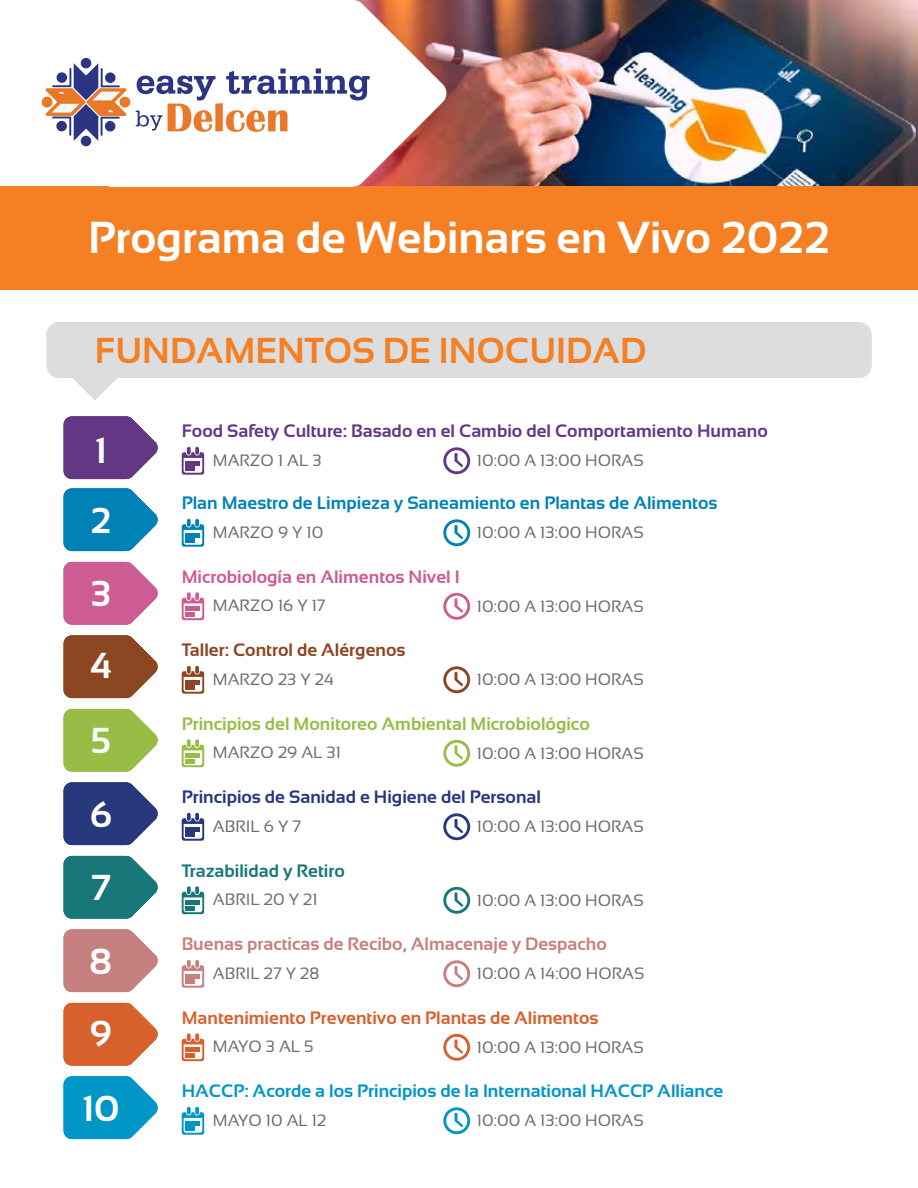
<style>
.page{position:relative;width:918px;height:1188px;background:#fff}
.page>*{position:absolute;margin:0;border:0;box-sizing:border-box;transform-origin:0 0}
.t1{font:700 57px "Sansation";color:#fff}
.t2{font:700 44.7px "Sansation";color:#fff}
.t3{font:700 36px "Sansation";color:#f57f23}
.t4{font:700 36px/73.1px "Sansation";color:#fff;text-align:center}
.t5{font:700 18px "Sansation";color:#643785}
.t6{font:700 18px "Sansation";color:#0096c7}
.t7{font:700 18px "Sansation";color:#0082b7}
.t8{font:700 18px "Sansation";color:#98bd47}
.t9{font:700 18px "Sansation";color:#c78080}
.t10{font:700 18px "Sansation";color:#d8602c}
.t11{font:700 18px "Sansation";color:#27387d}
.t12{font:700 18px "Sansation";color:#cc5c92}
.t13{font:700 18px "Sansation";color:#8c4621}
.t14{font:700 18px "Sansation";color:#187779}
.t15{font:16.5px "Sansation";color:#6d6e71}
</style>
<div class="page">
<svg style="left:443px;top:447px;width:27px;height:27px"></svg>
<svg style="left:182px;top:447px;width:22px;height:28px"></svg>
<svg style="left:443px;top:519px;width:27px;height:27px"></svg>
<svg style="left:182px;top:519px;width:22px;height:28px"></svg>
<div style="left:47px;top:322px;width:824px;height:56px;background:#dcddde;border-radius:13px"></div>
<svg style="left:73px;top:378px;width:44px;height:22px"></svg>
<svg style="left:64px;top:416px;width:94px;height:64px;background:#7b5597"></svg>
<svg style="left:64px;top:488px;width:94px;height:64px;background:#2694c1"></svg>
<svg style="left:64px;top:561px;width:94px;height:64px;background:#d374a2"></svg>
<svg style="left:64px;top:635px;width:94px;height:64px;background:#9d6242"></svg>
<svg style="left:64px;top:708px;width:94px;height:64px;background:#a7c662"></svg>
<svg style="left:64px;top:782px;width:94px;height:64px;background:#475690"></svg>
<svg style="left:64px;top:855px;width:94px;height:64px;background:#3b8b8d"></svg>
<svg style="left:64px;top:929px;width:94px;height:64px;background:#cf9393"></svg>
<svg style="left:64px;top:1002px;width:94px;height:64px;background:#dd784b"></svg>
<svg style="left:64px;top:1076px;width:94px;height:64px;background:#26a5cf"></svg>
<img style="left:448px;top:0;width:470px;height:186px">
<div style="left:0;top:186px;width:918px;height:104px;background:#f57f23"></div>
<svg style="left:41px;top:0;width:407px;height:187px"></svg>
<div style="left:42px;top:97px;width:10px;height:10px;background:#e97828;border-radius:50%"></div>
<svg style="left:443px;top:593px;width:27px;height:27px"></svg>
<svg style="left:182px;top:592px;width:22px;height:28px"></svg>
<svg style="left:443px;top:666px;width:27px;height:27px"></svg>
<svg style="left:182px;top:666px;width:22px;height:28px"></svg>
<svg style="left:443px;top:740px;width:27px;height:27px"></svg>
<svg style="left:182px;top:739px;width:22px;height:28px"></svg>
<svg style="left:443px;top:813px;width:27px;height:27px"></svg>
<svg style="left:182px;top:813px;width:22px;height:28px"></svg>
<svg style="left:443px;top:887px;width:27px;height:27px"></svg>
<svg style="left:182px;top:886px;width:22px;height:28px"></svg>
<svg style="left:443px;top:960px;width:27px;height:27px"></svg>
<svg style="left:182px;top:960px;width:22px;height:28px"></svg>
<svg style="left:443px;top:1034px;width:27px;height:27px"></svg>
<svg style="left:182px;top:1033px;width:22px;height:28px"></svg>
<svg style="left:443px;top:1107px;width:27px;height:27px"></svg>
<svg style="left:182px;top:1107px;width:22px;height:28px"></svg>
<h2 class="t2" style="left:88px;top:212px;width:743px">Programa de Webinars en Vivo 2022</h2>
<h3 class="t3" style="left:95px;top:331px;width:553px">FUNDAMENTOS DE INOCUIDAD</h3>
<h1 class="t1" style="left:91px;top:417px;width:21px">1</h1>
<h3 class="t4" style="left:82px;top:414px;width:39px">1<br>2<br>3<br>4<br>5<br>6<br>7<br>8<br>9<br>10</h3>
<p class="t5" style="left:182px;top:421px;width:588px">Food Safety Culture: Basado en el Cambio del Comportamiento Humano</p>
<p class="t15" style="left:213px;top:451px;width:110px">MARZO 1 AL 3</p>
<p class="t15" style="left:477px;top:451px;width:168px">10:00 A 13:00 HORAS</p>
<p class="t7" style="left:182px;top:493px;width:537px">Plan Maestro de Limpieza y Saneamiento en Plantas de Alimentos</p>
<p class="t15" style="left:213px;top:523px;width:112px">MARZO 9 Y 10</p>
<p class="t15" style="left:477px;top:523px;width:168px">10:00 A 13:00 HORAS</p>
<p class="t12" style="left:182px;top:566px;width:280px">Microbiología en Alimentos Nivel I</p>
<p class="t15" style="left:213px;top:597px;width:114px">MARZO 16 Y 17</p>
<p class="t15" style="left:477px;top:597px;width:168px">10:00 A 13:00 HORAS</p>
<p class="t13" style="left:182px;top:640px;width:225px">Taller: Control de Alérgenos</p>
<p class="t15" style="left:213px;top:670px;width:123px">MARZO 23 Y 24</p>
<p class="t15" style="left:477px;top:670px;width:168px">10:00 A 13:00 HORAS</p>
<p class="t8" style="left:182px;top:713px;width:410px">Principios del Monitoreo Ambiental Microbiológico</p>
<p class="t15" style="left:213px;top:744px;width:129px">MARZO 29 AL 31</p>
<p class="t15" style="left:477px;top:744px;width:168px">10:00 A 13:00 HORAS</p>
<p class="t11" style="left:182px;top:787px;width:361px">Principios de Sanidad e Higiene del Personal</p>
<p class="t15" style="left:213px;top:817px;width:90px">ABRIL 6 Y 7</p>
<p class="t15" style="left:477px;top:817px;width:168px">10:00 A 13:00 HORAS</p>
<p class="t14" style="left:182px;top:860px;width:165px">Trazabilidad y Retiro</p>
<p class="t15" style="left:213px;top:891px;width:106px">ABRIL 20 Y 21</p>
<p class="t15" style="left:477px;top:891px;width:168px">10:00 A 13:00 HORAS</p>
<p class="t9" style="left:182px;top:934px;width:427px">Buenas practicas de Recibo, Almacenaje y Despacho</p>
<p class="t15" style="left:213px;top:964px;width:108px">ABRIL 27 Y 28</p>
<p class="t15" style="left:477px;top:964px;width:169px">10:00 A 14:00 HORAS</p>
<p class="t10" style="left:182px;top:1007px;width:418px">Mantenimiento Preventivo en Plantas de Alimentos</p>
<p class="t15" style="left:213px;top:1038px;width:102px">MAYO 3 AL 5</p>
<p class="t15" style="left:477px;top:1038px;width:168px">10:00 A 13:00 HORAS</p>
<p class="t6" style="left:182px;top:1081px;width:543px">HACCP: Acorde a los Principios de la International HACCP Alliance</p>
<p class="t15" style="left:213px;top:1111px;width:115px">MAYO 10 AL 12</p>
<p class="t15" style="left:477px;top:1111px;width:168px">10:00 A 13:00 HORAS</p>
</div>
